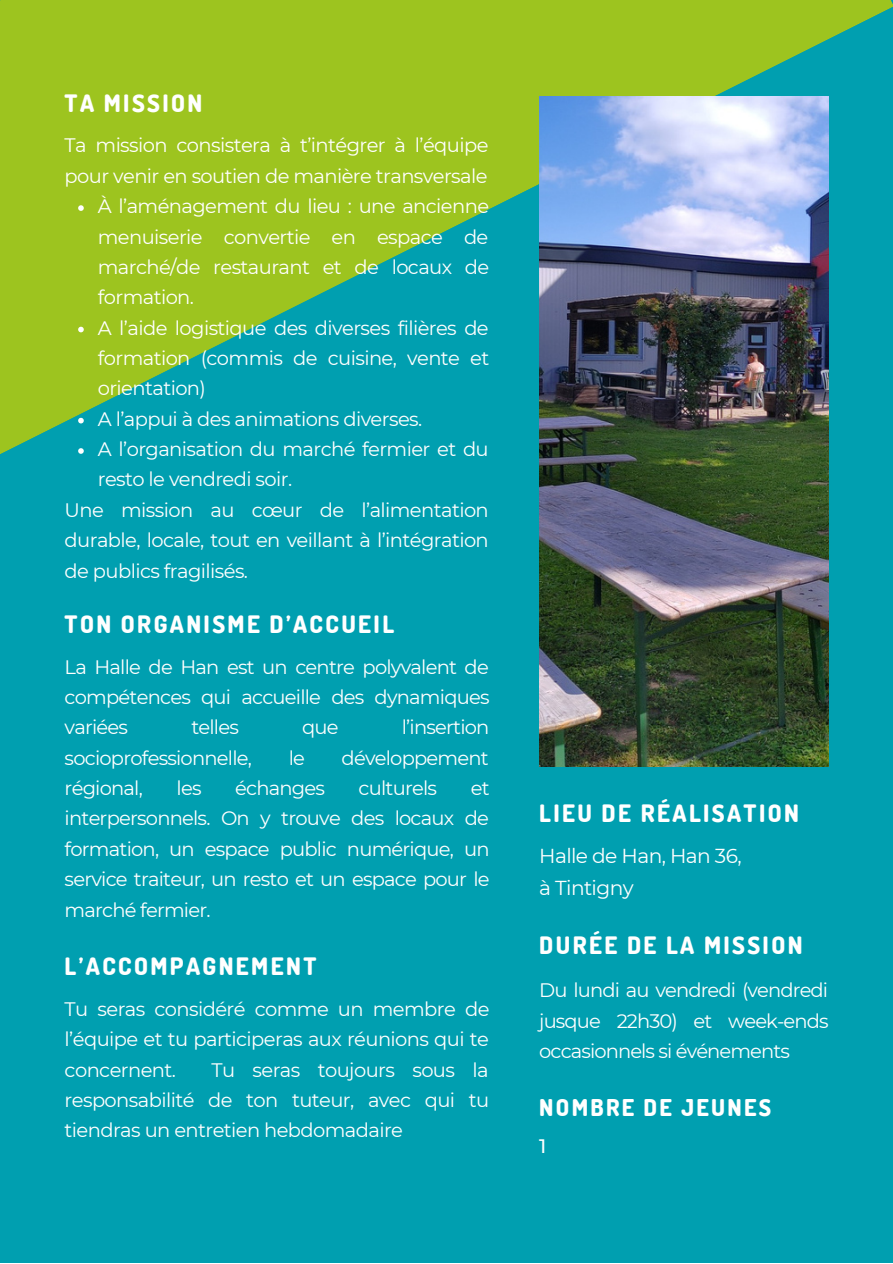
<style>
.page{position:relative;width:893px;height:1264px;background:#fff}
.page>*{position:absolute;margin:0;border:0;box-sizing:border-box;transform-origin:0 0}
.t1{font:800 24px "Dosis";letter-spacing:.1em;color:#fff}
.t2{font:800 23.1px "Dosis";letter-spacing:.1em;color:#fff}
.t3{font:20.25px "Montserrat";letter-spacing:-.03em;color:#fff}
.t4{font:19.5px/30.3px "Montserrat";letter-spacing:-.03em;color:#fff;text-align:justify}
.t5{font:500 19.5px "Montserrat";color:#fff}
</style>
<div class="page">
<div style="left:0;top:0;width:892px;height:1262px;background:#009fb0"></div>
<svg style="left:0;top:0;width:892px;height:454px;fill:#9dc41f"></svg>
<img style="left:539px;top:96px;width:289px;height:670px">
<svg style="left:78px;top:205px;width:6px;height:6px"></svg>
<svg style="left:78px;top:327px;width:6px;height:5px"></svg>
<svg style="left:78px;top:418px;width:6px;height:5px"></svg>
<svg style="left:78px;top:448px;width:6px;height:6px"></svg>
<p class="t1" style="left:65px;top:87px;width:139px">TA MISSION</p>
<p class="t4" style="left:65px;top:130px;width:425px">Ta mission consistera à t’intégrer à l’équipe pour venir en soutien de manière transversale</p>
<p class="t4" style="left:98px;top:191px;width:393px">À l’aménagement du lieu : une ancienne menuiserie convertie en espace de marché/de restaurant et de locaux de formation.</p>
<p class="t4" style="left:98px;top:312px;width:393px">A l’aide logistique des diverses filières de formation (commis de cuisine, vente et orientation)</p>
<p class="t4" style="left:98px;top:403px;width:326px">A l’appui à des animations diverses.</p>
<p class="t4" style="left:98px;top:434px;width:392px">A l’organisation du marché fermier et du resto le vendredi soir.</p>
<p class="t4" style="left:65px;top:494px;width:425px">Une mission au cœur de l’alimentation durable, locale, tout en veillant à l’intégration de publics fragilisés.</p>
<p class="t1" style="left:65px;top:608px;width:331px">TON ORGANISME D’ACCUEIL</p>
<p class="t4" style="left:65px;top:651px;width:426px">La Halle de Han est un centre polyvalent de compétences qui accueille des dynamiques variées</p>
<p class="t4" style="left:191px;top:712px;width:49px">telles</p>
<p class="t4" style="left:302px;top:712px;width:38px">que</p>
<p class="t4" style="left:402px;top:712px;width:89px">l’insertion</p>
<p class="t4" style="left:65px;top:742px;width:189px">socioprofessionnelle,</p>
<p class="t4" style="left:289px;top:742px;width:18px">le</p>
<p class="t4" style="left:341px;top:742px;width:149px">développement</p>
<p class="t4" style="left:65px;top:773px;width:80px">régional,</p>
<p class="t4" style="left:176px;top:773px;width:26px">les</p>
<p class="t4" style="left:235px;top:773px;width:91px">échanges</p>
<p class="t4" style="left:358px;top:773px;width:80px">culturels</p>
<p class="t4" style="left:65px;top:773px;width:426px;text-indent:406px">et interpersonnels. On y trouve des locaux de formation, un espace public numérique, un service traiteur, un resto et un espace pour le marché fermier.</p>
<p class="t1" style="left:65px;top:950px;width:253px">L’ACCOMPAGNEMENT</p>
<p class="t4" style="left:65px;top:993px;width:426px">Tu seras considéré comme un membre de l’équipe et tu participeras aux réunions qui te concernent.</p>
<p class="t4" style="left:65px;top:1054px;width:426px;text-indent:147px">Tu seras toujours sous la responsabilité de ton tuteur, avec qui tu tiendras un entretien hebdomadaire</p>
<p class="t1" style="left:539px;top:797px;width:261px">LIEU DE RÉALISATION</p>
<p class="t3" style="left:539px;top:843px;width:204px">Halle de Han, Han 36,</p>
<p class="t3" style="left:539px;top:875px;width:96px">à Tintigny</p>
<p class="t1" style="left:539px;top:929px;width:265px">DURÉE DE LA MISSION</p>
<p class="t4" style="left:539px;top:975px;width:291px">Du lundi au vendredi (vendredi jusque 22h30) et week-ends occasionnels si événements</p>
<p class="t2" style="left:539px;top:1092px;width:233px">NOMBRE DE JEUNES</p>
<p class="t5" style="left:539px;top:1134px;width:9px">1</p>
</div>
